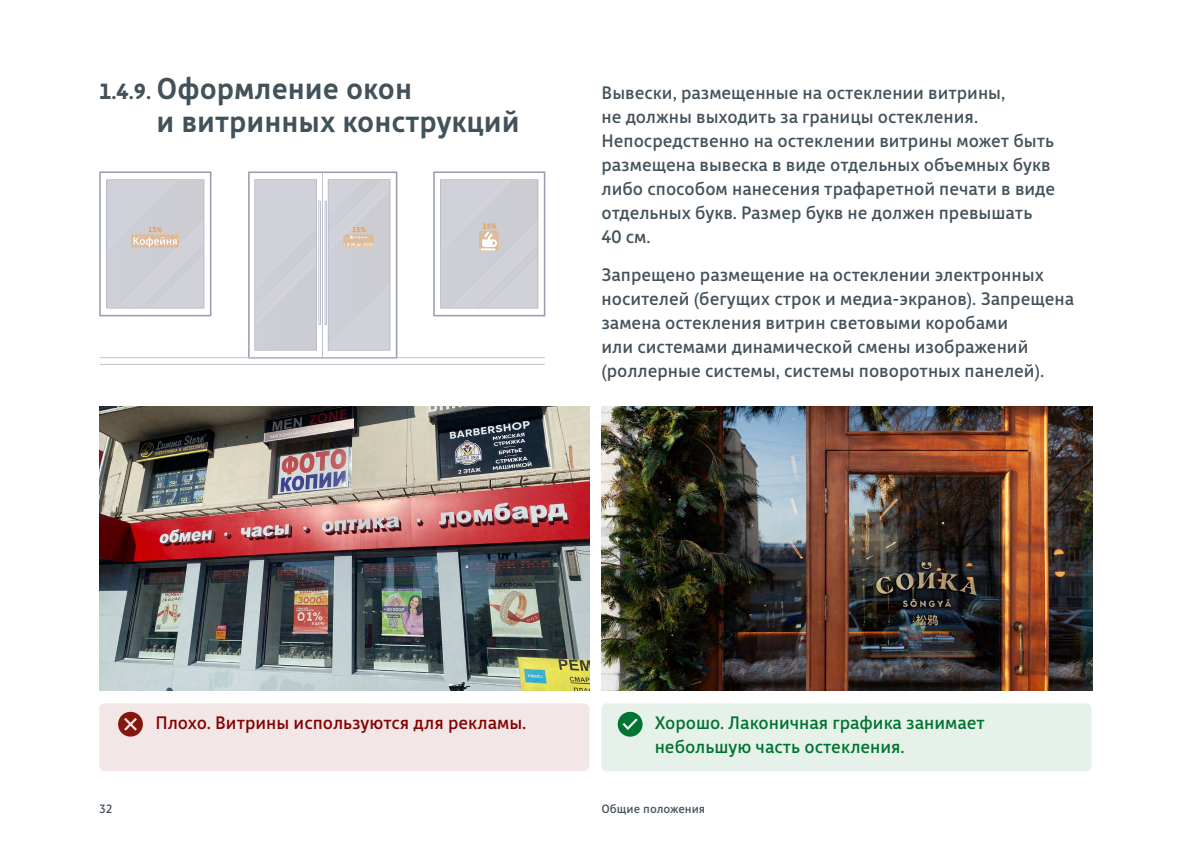
<style>
.page{position:relative;width:1191px;height:842px;background:#fff}
.page>*{position:absolute;margin:0;border:0;box-sizing:border-box;transform-origin:0 0}
.t1{font:500 30px/33px "Iset Sans";color:#43525a}
.t2{font:18px/24px "Iset Sans";color:#43525a}
.t3{font:18px/24px "Iset Sans";color:#00732e}
.t4{font:18px "Iset Sans";color:#840001}
.t5{font:12px "Iset Sans";color:#43525a}
.s1{font-weight:600;font-size:21.9px}
</style>
<div class="page">
<div style="left:601px;top:703px;width:490px;height:68px;background:#e6f1ea;border-radius:6px"></div>
<svg style="left:617px;top:712px;width:25px;height:25px"></svg>
<div style="left:99px;top:703px;width:490px;height:68px;background:#f2e6e6;border-radius:6px"></div>
<svg style="left:118px;top:712px;width:25px;height:25px"></svg>
<img style="left:601px;top:407px;width:491px;height:283px">
<img style="left:99px;top:407px;width:490px;height:283px">
<hr style="left:100px;top:364px;width:445px;height:1px;background:#9a9fb0">
<svg style="left:99px;top:171px;width:446px;height:188px"></svg>
<h1 class="t1" style="left:156px;top:73px;width:364px;text-indent:-57px"><span class="s1">1.4.9.</span> Оформление окон<br>и витринных конструкций</h1>
<p class="t2" style="left:601px;top:81px;width:455px">Вывески, размещенные на остеклении витрины,<br>не должны выходить за границы остекления.<br>Непосредственно на остеклении витрины может быть размещена вывеска в виде отдельных объемных букв либо способом нанесения трафаретной печати в виде отдельных букв. Размер букв не должен превышать 40 см.</p>
<p class="t2" style="left:601px;top:263px;width:474px">Запрещено размещение на остеклении электронных носителей (бегущих строк и медиа-экранов). Запрещена замена остекления витрин световыми коробами<br>или системами динамической смены изображений (роллерные системы, системы поворотных панелей).</p>
<p class="t4" style="left:155px;top:713px;width:372px">Плохо. Витрины используются для рекламы.</p>
<p class="t3" style="left:654px;top:711px;width:332px">Хорошо. Лаконичная графика занимает небольшую часть остекления.</p>
<p class="t5" style="left:99px;top:802px;width:15px">32</p>
<p class="t5" style="left:601px;top:802px;width:105px">Общие положения</p>
</div>
